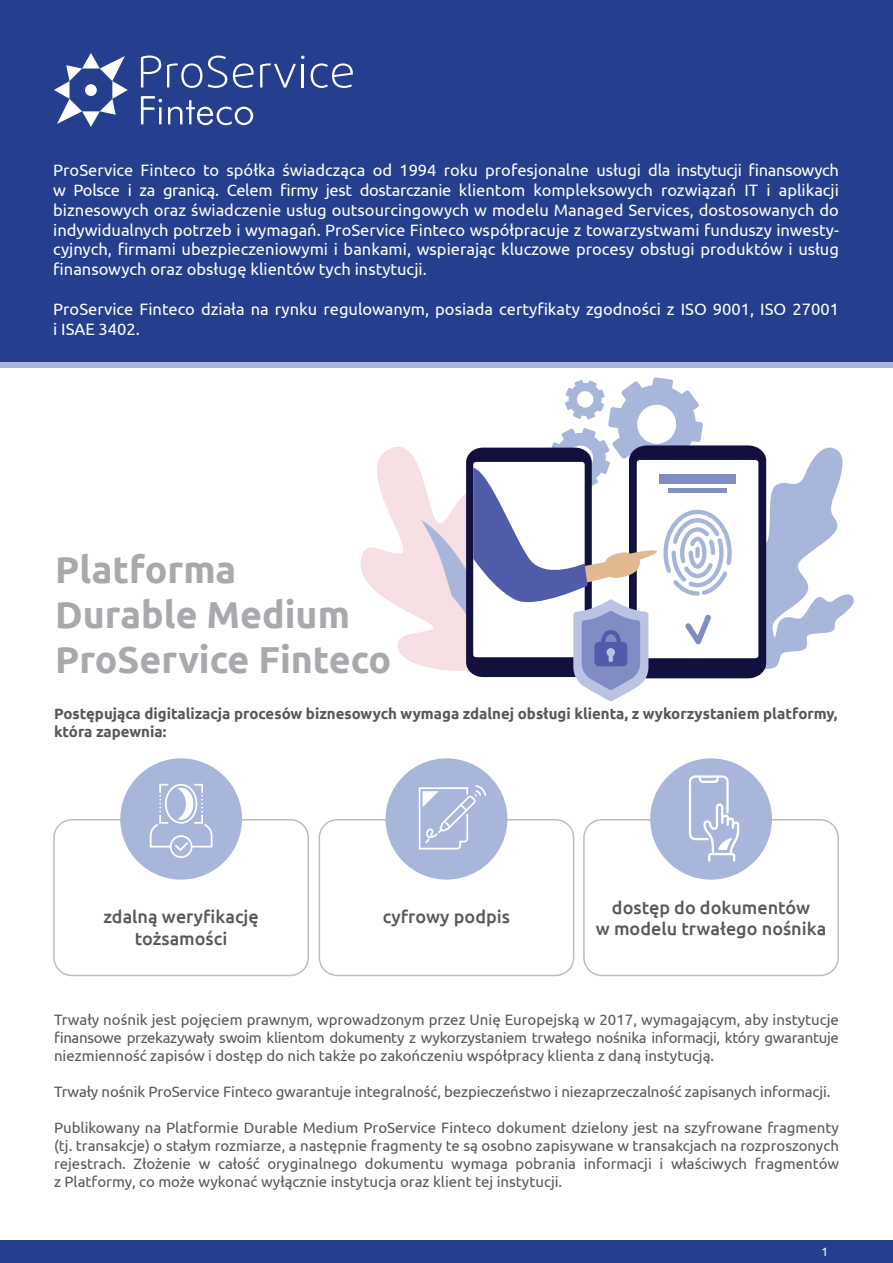
<style>
.page{position:relative;width:893px;height:1263px;background:#fff}
.page>*{position:absolute;margin:0;border:0;box-sizing:border-box;transform-origin:0 0}
.t1{font:700 37.5px/45px "Ubuntu";color:#a8a9ad}
.t2{font:500 18px/21.6px "Ubuntu";color:#57585a;text-align:center}
.t3{font:16.5px/19.8px "Ubuntu";color:#fff;text-align:justify}
.t4{font:15px/18px "Ubuntu";letter-spacing:-.01em;color:#57585a;text-align:justify}
.t5{font:700 15px/18px "Ubuntu";color:#57585a}
.t6{font:12px "Ubuntu";color:#fff}
</style>
<div class="page">
<div style="left:53px;top:819px;width:256px;height:157px;border:2px solid #bcbdc0;border-radius:18px"></div>
<div style="left:120px;top:758px;width:122px;height:122px;background:#a8b6dc;border-radius:61px"></div>
<div style="left:319px;top:819px;width:255px;height:157px;border:2px solid #bcbdc0;border-radius:18px"></div>
<div style="left:386px;top:758px;width:121px;height:122px;background:#a8b6dc;border-radius:61px"></div>
<div style="left:583px;top:819px;width:256px;height:157px;border:2px solid #bcbdc0;border-radius:18px"></div>
<div style="left:650px;top:758px;width:122px;height:122px;background:#a8b6dc;border-radius:61px"></div>
<div style="left:0;top:1240px;width:893px;height:23px;background:#253f8e"></div>
<div style="left:0;top:0;width:893px;height:361px;background:#253f8e"></div>
<hr style="left:0;top:363px;width:893px;height:4px;background:#a8b6dc">
<svg style="left:141px;top:96px;width:21px;height:28px"></svg>
<hr style="left:159px;top:107px;width:3px;height:17px;background:#fff">
<svg style="left:168px;top:100px;width:85px;height:25px"></svg>
<svg style="left:54px;top:53px;width:74px;height:74px"></svg>
<svg style="left:233px;top:63px;width:21px;height:25px"></svg>
<svg style="left:260px;top:56px;width:45px;height:31px"></svg>
<hr style="left:302px;top:64px;width:2px;height:23px;background:#fff">
<svg style="left:311px;top:63px;width:42px;height:25px"></svg>
<svg style="left:141px;top:56px;width:20px;height:31px"></svg>
<svg style="left:167px;top:56px;width:60px;height:32px"></svg>
<svg style="left:150px;top:784px;width:62px;height:74px"></svg>
<svg style="left:419px;top:785px;width:67px;height:64px"></svg>
<svg style="left:689px;top:775px;width:50px;height:87px"></svg>
<svg style="left:360px;top:447px;width:61px;height:219px"></svg>
<svg style="left:421px;top:377px;width:433px;height:324px"></svg>
<p class="t3" style="left:53px;top:160px;width:787px">ProService Finteco to spółka świadcząca od 1994 roku profesjonalne usługi dla instytucji finansowych w Polsce i za granicą. Celem firmy jest dostarczanie klientom kompleksowych rozwiązań IT i aplikacji biznesowych oraz świadczenie usług outsourcingowych w modelu Managed Services, dostosowanych do indywidualnych potrzeb i wymagań. ProService Finteco współpracuje z towarzystwami funduszy inwesty&shy;cyjnych, firmami ubezpieczeniowymi i bankami, wspierając kluczowe procesy obsługi produktów i usług finansowych oraz obsługę klientów tych instytucji.</p>
<p class="t3" style="left:53px;top:299px;width:787px">ProService Finteco działa na rynku regulowanym, posiada certyfikaty zgodności z ISO 9001, ISO 27001 i ISAE 3402.</p>
<h1 class="t1" style="left:55px;top:547px;width:338px">Platforma<br>Durable Medium<br>ProService Finteco</h1>
<p class="t5" style="left:54px;top:705px;width:785px">Postępująca digitalizacja procesów biznesowych wymaga zdalnej obsługi klienta, z wykorzystaniem platformy, która zapewnia:</p>
<p class="t2" style="left:104px;top:905px;width:157px">zdalną weryfikację tożsamości</p>
<p class="t2" style="left:383px;top:905px;width:129px">cyfrowy podpis</p>
<p class="t2" style="left:596px;top:896px;width:232px">dostęp do dokumentów<br>w modelu trwałego nośnika</p>
<p class="t4" style="left:54px;top:1010px;width:786px">Trwały nośnik jest pojęciem prawnym, wprowadzonym przez Unię Europejską w 2017, wymagającym, aby instytucje finansowe przekazywały swoim klientom dokumenty z wykorzystaniem trwałego nośnika informacji, który gwarantuje niezmienność zapisów i dostęp do nich także po zakończeniu współpracy klienta z daną instytucją.</p>
<p class="t4" style="left:54px;top:1082px;width:778px">Trwały nośnik ProService Finteco gwarantuje integralność, bezpieczeństwo i niezaprzeczalność zapisanych informacji.</p>
<p class="t4" style="left:54px;top:1118px;width:786px">Publikowany na Platformie Durable Medium ProService Finteco dokument dzielony jest na szyfrowane fragmenty (tj. transakcje) o stałym rozmiarze, a następnie fragmenty te są osobno zapisywane w transakcjach na rozproszonych rejestrach. Złożenie w całość oryginalnego dokumentu wymaga pobrania informacji i właściwych fragmentów z Platformy, co może wykonać wyłącznie instytucja oraz klient tej instytucji.</p>
<p class="t6" style="left:821px;top:1245px;width:8px">1</p>
</div>
